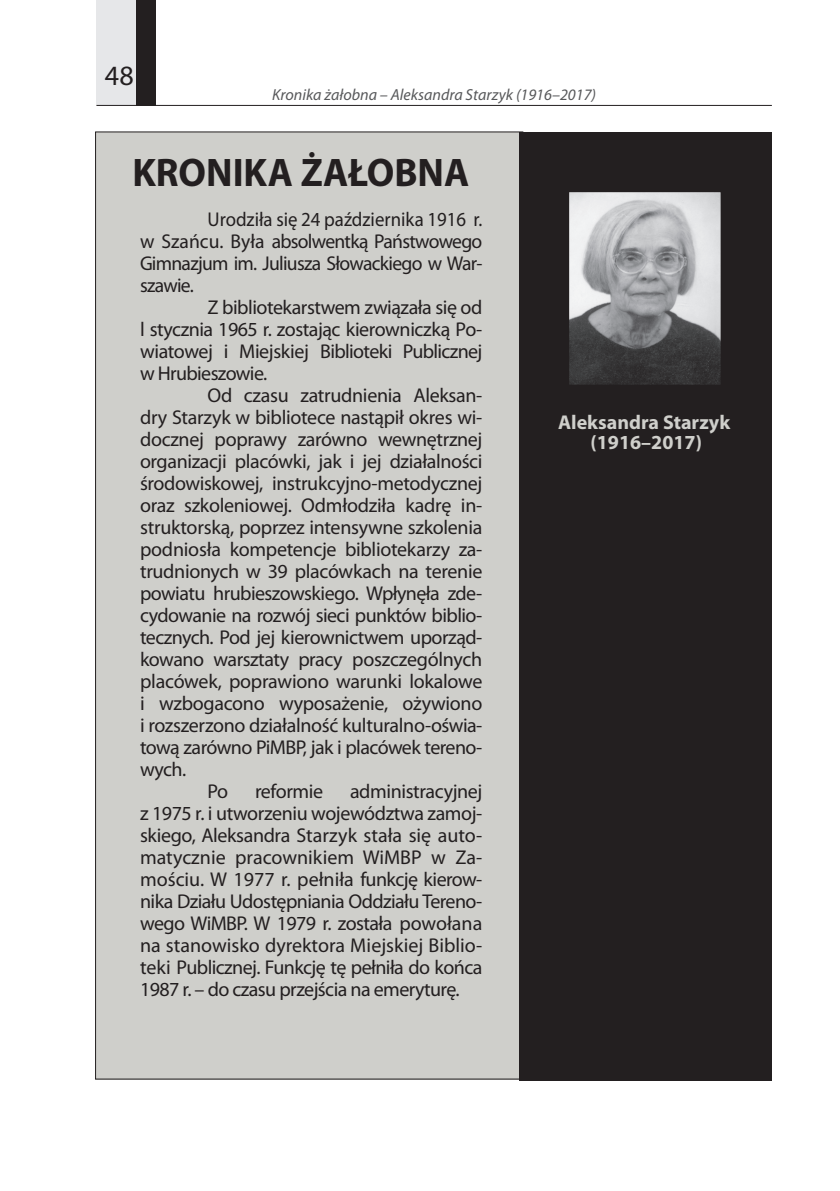
<style>
.page{position:relative;width:840px;height:1191px;background:#fff}
.page>*{position:absolute;margin:0;border:0;box-sizing:border-box;transform-origin:0 0}
.t1{font:700 40px "Myriad Pro";color:#231f20;scale:.96 1}
.t2{font:28px "Myriad Pro";color:#231f20}
.t3{font:20px/22px "Myriad Pro";letter-spacing:-.02em;color:#231f20;text-align:justify}
.t4{font:20px/22px "Myriad Pro";letter-spacing:-.02em;color:#231f20;text-align:justify;scale:.94 1}
.t5{font:700 20px/20px "Myriad Pro";color:#cfcfcb;text-align:center}
.t6{font:italic 16px "Myriad Pro";color:#57585a}
</style>
<div class="page">
<div style="left:96px;top:0;width:50px;height:105px;background:#e6e7e9"></div>
<hr style="left:96px;top:105px;width:675px;height:1px;background:#231f20">
<div style="left:95px;top:132px;width:427px;height:947px;background:#cfcfcb"></div>
<div style="left:519px;top:132px;width:252px;height:948px;background:#231f20"></div>
<img style="left:570px;top:194px;width:148px;height:189px">
<div style="left:567px;top:191px;width:154px;height:195px;border:2px solid #231f20"></div>
<div style="left:136px;top:0;width:19px;height:105px;background:#231f20"></div>
<h2 class="t2" style="left:105px;top:58px;width:30px">48</h2>
<p class="t6" style="left:272px;top:84px;width:325px">Kronika żałobna – Aleksandra Starzyk (1916–2017)</p>
<h1 class="t1" style="left:132px;top:146px;width:352px">KRONIKA ŻAŁOBNA</h1>
<p class="t4" style="left:140px;top:207px;width:365px;text-indent:67px">Urodziła się 24 października 1916 r. w Szańcu. Była absolwentką Państwowego Gimnazjum im. Juliusza Słowackiego w War&shy;szawie.</p>
<p class="t3" style="left:140px;top:295px;width:344px;text-indent:67px">Z bibliotekarstwem związała się od l stycznia 1965 r. zostając kierowniczką Po&shy;wiatowej i Miejskiej Biblioteki Publicznej w Hrubieszowie.</p>
<p class="t3" style="left:207px;top:383px;width:276px">Od czasu zatrudnienia Aleksan-</p>
<p class="t3" style="left:140px;top:405px;width:343px">dry Starzyk w bibliotece nastąpił okres wi-</p>
<p class="t3" style="left:140px;top:427px;width:344px">docznej poprawy zarówno wewnętrznej</p>
<p class="t3" style="left:140px;top:449px;width:344px">organizacji placówki, jak i jej działalności</p>
<p class="t3" style="left:140px;top:471px;width:344px">środowiskowej, instrukcyjno-metodycznej</p>
<p class="t3" style="left:140px;top:493px;width:343px">oraz szkoleniowej. Odmłodziła kadrę in-</p>
<p class="t3" style="left:140px;top:515px;width:343px">struktorską, poprzez intensywne szkolenia</p>
<p class="t3" style="left:140px;top:537px;width:344px">podniosła kompetencje bibliotekarzy za-</p>
<p class="t3" style="left:140px;top:559px;width:344px">trudnionych w 39 placówkach na terenie</p>
<p class="t3" style="left:140px;top:581px;width:343px">powiatu hrubieszowskiego. Wpłynęła zde-</p>
<p class="t3" style="left:140px;top:603px;width:343px">cydowanie na rozwój sieci punktów biblio-</p>
<p class="t3" style="left:140px;top:625px;width:344px">tecznych. Pod jej kierownictwem uporząd-</p>
<p class="t3" style="left:140px;top:647px;width:344px">kowano warsztaty pracy poszczególnych</p>
<p class="t3" style="left:140px;top:669px;width:343px">placówek, poprawiono warunki lokalowe</p>
<p class="t3" style="left:140px;top:691px;width:343px">i wzbogacono wyposażenie, ożywiono</p>
<p class="t3" style="left:140px;top:713px;width:343px">i rozszerzono działalność kulturalno-oświa-</p>
<p class="t3" style="left:140px;top:735px;width:343px">tową zarówno PiMBP, jak i placówek tereno-</p>
<p class="t3" style="left:140px;top:757px;width:48px">wych.</p>
<p class="t3" style="left:207px;top:779px;width:22px">Po</p>
<p class="t3" style="left:255px;top:779px;width:70px">reformie</p>
<p class="t3" style="left:140px;top:779px;width:344px;text-indent:210px">administracyjnej z 1975 r. i utworzeniu województwa zamoj&shy;skiego, Aleksandra Starzyk stała się auto&shy;matycznie pracownikiem WiMBP w Za&shy;mościu. W 1977 r. pełniła funkcję kierow&shy;nika Działu Udostępniania Oddziału Tereno&shy;wego WiMBP. W 1979 r. została powołana na stanowisko dyrektora Miejskiej Biblio&shy;teki Publicznej. Funkcję tę pełniła do końca 1987 r. – do czasu przejścia na emeryturę.</p>
<p class="t5" style="left:558px;top:411px;width:173px">Aleksandra Starzyk (1916–2017)</p>
</div>
